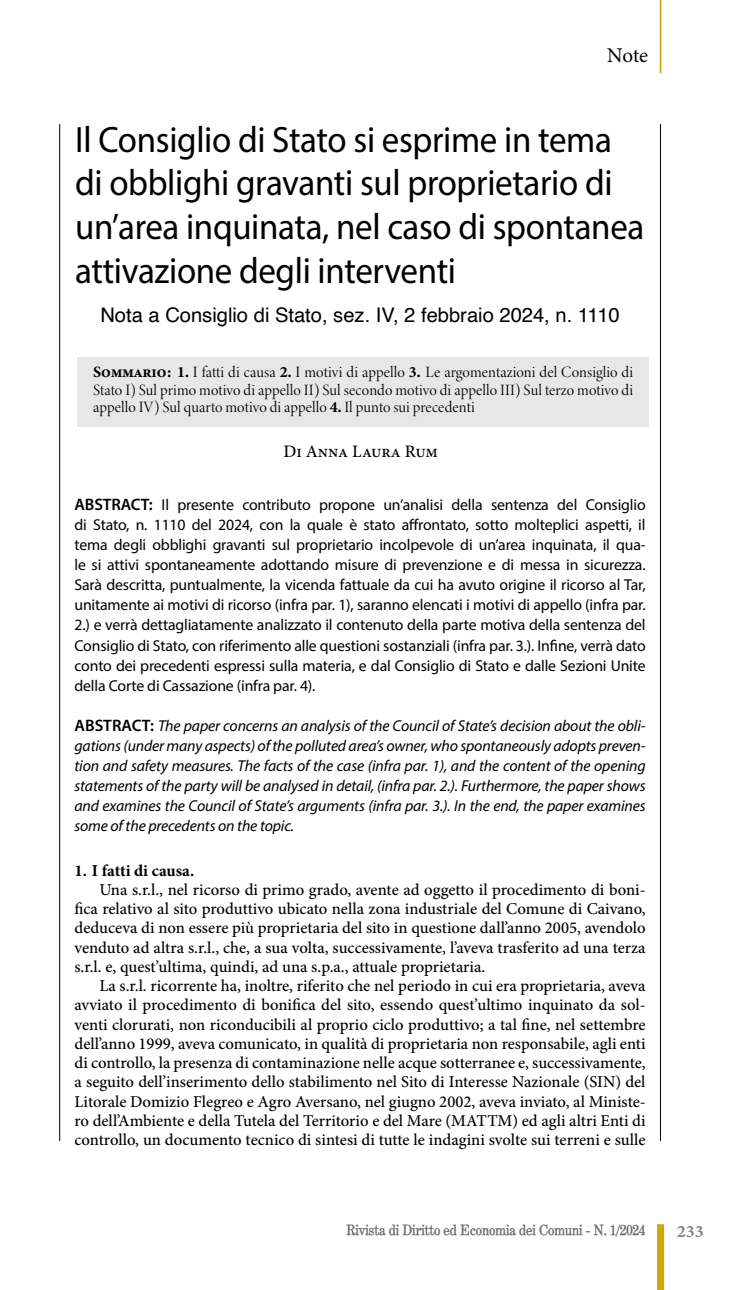
<style>
.page{position:relative;width:745px;height:1290px;background:#fff}
.page>*{position:absolute;margin:0;border:0;box-sizing:border-box;transform-origin:0 0}
.t1{font:36.75px/43.8px "Myriad Pro";letter-spacing:-.01em;color:#000;scale:.95 1}
.t2{font:21px "Minion Variable Concept";color:#000}
.t3{font:20.12px "Helvetica";color:#000}
.t4{font:500 17.5px "Minion Pro";color:#000}
.t5{font:17.5px "Minion Variable Concept";color:#878787}
.t6{font:500 16.62px/19.2px "Minion Pro";letter-spacing:-.005em;color:#000;text-align:justify}
.t7{font:700 16.62px "Minion Pro";color:#000}
.t8{font:15.75px/20.1px "Myriad Pro";letter-spacing:-.01em;color:#000;text-align:justify}
.t9{font:italic 15.75px/20.1px "Myriad Pro";letter-spacing:-.01em;color:#000;text-align:justify}
.t10{font:15.75px/17.5px "Minion Variable Concept";letter-spacing:.005em;color:#000;text-align:justify}
.t11{font:700 14px "Annual";color:#706f6f;scale:.92 1}
.s1{font-weight:600;font-size:16.62px}
.s2{font-weight:600;font-style:normal;font-size:16.62px}
</style>
<div class="page">
<svg style="left:657px;top:1224px;width:6px;height:66px"></svg>
<hr style="left:659px;top:0;width:2px;height:73px;background:#cea800">
<hr style="left:59px;top:124px;width:1px;height:1017px;background:#000">
<hr style="left:659px;top:124px;width:1px;height:1017px;background:#000">
<div style="left:77px;top:357px;width:570px;height:70px;background:#e7e7e7"></div>
<p class="t2" style="left:606px;top:41px;width:43px">Note</p>
<h1 class="t1" style="left:75px;top:117px;width:600px">Il Consiglio di Stato si esprime in tema di obblighi gravanti sul proprietario di un’area inquinata, nel caso di spontanea attivazione degli interventi</h1>
<p class="t3" style="left:100px;top:299px;width:520px">Nota a Consiglio di Stato, sez. IV, 2 febbraio 2024, n. 1110</p>
<p class="t10" style="left:93px;top:363px;width:541px">Sommario: 1. I fatti di causa 2. I motivi di appello 3. Le argomentazioni del Consiglio di Stato I) Sul primo motivo di appello II) Sul secondo motivo di appello III) Sul terzo motivo di appello IV) Sul quarto motivo di appello 4. Il punto sui precedenti</p>
<p class="t4" style="left:283px;top:439px;width:156px">Di Anna Laura Rum</p>
<p class="t8" style="left:74px;top:494px;width:572px"><span class="s1">ABSTRACT:</span> Il presente contributo propone un’analisi della sentenza del Consiglio di Stato, n. 1110 del 2024, con la quale è stato affrontato, sotto molteplici aspetti, il tema degli obblighi gravanti sul proprietario incolpevole di un’area inquinata, il qua&shy;le si attivi spontaneamente adottando misure di prevenzione e di messa in sicurezza.<br>Sarà descritta, puntualmente, la vicenda fattuale da cui ha avuto origine il ricorso al Tar, unitamente ai motivi di ricorso (infra par. 1), saranno elencati i motivi di appello (infra par.<br>2.) e verrà dettagliatamente analizzato il contenuto della parte motiva della sentenza del Consiglio di Stato, con riferimento alle questioni sostanziali (infra par. 3.). Infine, verrà dato conto dei precedenti espressi sulla materia, e dal Consiglio di Stato e dalle Sezioni Unite della Corte di Cassazione (infra par. 4).</p>
<p class="t9" style="left:74px;top:715px;width:572px"><span class="s2">ABSTRACT:</span> The paper concerns an analysis of the Council of State’s decision about the obli&shy;gations (under many aspects) of the polluted area’s owner, who spontaneously adopts preven&shy;tion and safety measures. The facts of the case (infra par. 1), and the content of the opening statements of the party will be analysed in detail, (infra par. 2.). Furthermore, the paper shows and examines the Council of State’s arguments (infra par. 3.). In the end, the paper examines some of the precedents on the topic.</p>
<p class="t7" style="left:74px;top:858px;width:121px">1. I fatti di causa.</p>
<p class="t6" style="left:74px;top:880px;width:572px;text-indent:25px">Una s.r.l., nel ricorso di primo grado, avente ad oggetto il procedimento di boni&shy;fica relativo al sito produttivo ubicato nella zona industriale del Comune di Caivano, deduceva di non essere più proprietaria del sito in questione dall’anno 2005, avendolo venduto ad altra s.r.l., che, a sua volta, successivamente, l’aveva trasferito ad una terza s.r.l. e, quest’ultima, quindi, ad una s.p.a., attuale proprietaria.</p>
<p class="t6" style="left:74px;top:976px;width:572px;text-indent:25px">La s.r.l. ricorrente ha, inoltre, riferito che nel periodo in cui era proprietaria, aveva avviato il procedimento di bonifica del sito, essendo quest’ultimo inquinato da sol&shy;venti clorurati, non riconducibili al proprio ciclo produttivo; a tal fine, nel settembre dell’anno 1999, aveva comunicato, in qualità di proprietaria non responsabile, agli enti di controllo, la presenza di contaminazione nelle acque sotterranee e, successivamente, a seguito dell’inserimento dello stabilimento nel Sito di Interesse Nazionale (SIN) del Litorale Domizio Flegreo e Agro Aversano, nel giugno 2002, aveva inviato, al Ministe&shy;ro dell’Ambiente e della Tutela del Territorio e del Mare (MATTM) ed agli altri Enti di controllo, un documento tecnico di sintesi di tutte le indagini svolte sui terreni e sulle</p>
<p class="t11" style="left:346px;top:1219px;width:327px">Rivista di Diritto ed Economia dei Comuni - N. 1/2024</p>
<p class="t5" style="left:676px;top:1219px;width:29px">233</p>
</div>
